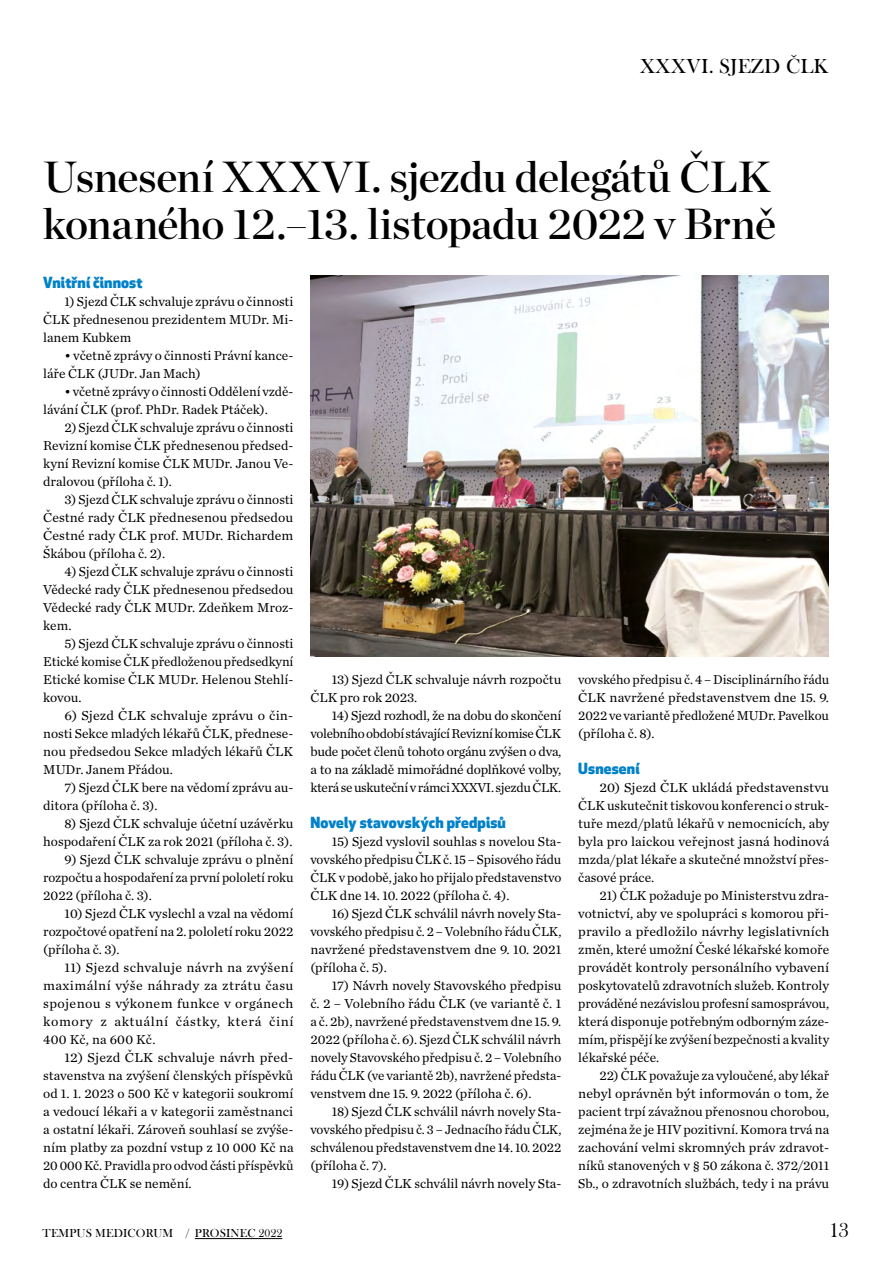
<style>
.page{position:relative;width:893px;height:1263px;background:#fff}
.page>*{position:absolute;margin:0;border:0;box-sizing:border-box;transform-origin:0 0}
.t1{font:43.5px/46.5px "Chronicle Display Semi";letter-spacing:-.01em;color:#000}
.t2{font:21px "Baskerville Old Face DOT";letter-spacing:.015em;color:#000}
.t3{font:800 15px "Apex New";letter-spacing:.01em;color:#0081c9}
.t4{font:13.5px/18px "Chronicle Text G1";color:#000;text-align:justify}
.t5{font:12px "Baskerville Old Face DOT";letter-spacing:.015em;color:#000}
</style>
<div class="page">
<hr style="left:195px;top:1238px;width:87px;height:1px;background:#000">
<img style="left:310px;top:276px;width:518px;height:380px">
<h2 class="t2" style="left:640px;top:54px;width:190px">XXXVI. SJEZD ČLK</h2>
<h1 class="t1" style="left:43px;top:151px;width:734px">Usnesení XXXVI. sjezdu delegátů ČLK konaného 12.–13. listopadu 2022 v Brně</h1>
<p class="t3" style="left:43px;top:272px;width:101px">Vnitřní činnost</p>
<p class="t4" style="left:43px;top:292px;width:252px;text-indent:21px">1) Sjezd ČLK schvaluje zprávu o činnosti ČLK přednesenou prezidentem MUDr. Mi&shy;lanem Kubkem</p>
<p class="t4" style="left:43px;top:346px;width:252px;text-indent:21px">• včetně zprávy o činnosti Právní kance&shy;láře ČLK (JUDr. Jan Mach)</p>
<p class="t4" style="left:43px;top:382px;width:252px;text-indent:21px">• včetně zprávy o činnosti Oddělení vzdě&shy;lávání ČLK (prof. PhDr. Radek Ptáček).</p>
<p class="t4" style="left:43px;top:418px;width:252px;text-indent:21px">2) Sjezd ČLK schvaluje zprávu o činnosti Revizní komise ČLK přednesenou předsed&shy;kyní Revizní komise ČLK MUDr. Janou Ve&shy;dralovou (příloha č. 1).</p>
<p class="t4" style="left:43px;top:490px;width:252px;text-indent:21px">3) Sjezd ČLK schvaluje zprávu o činnosti Čestné rady ČLK přednesenou předsedou Čestné rady ČLK prof. MUDr. Richardem Škábou (příloha č. 2).</p>
<p class="t4" style="left:43px;top:562px;width:252px;text-indent:21px">4) Sjezd ČLK schvaluje zprávu o činnosti Vědecké rady ČLK přednesenou předsedou Vědecké rady ČLK MUDr. Zdeňkem Mroz&shy;kem.</p>
<p class="t4" style="left:43px;top:634px;width:252px;text-indent:21px">5) Sjezd ČLK schvaluje zprávu o činnosti Etické komise ČLK předloženou předsedkyní Etické komise ČLK MUDr. Helenou Stehlí&shy;kovou.</p>
<p class="t4" style="left:43px;top:706px;width:252px;text-indent:21px">6) Sjezd ČLK schvaluje zprávu o čin&shy;nosti Sekce mladých lékařů ČLK, přednese&shy;nou předsedou Sekce mladých lékařů ČLK MUDr. Janem Přádou.</p>
<p class="t4" style="left:43px;top:778px;width:252px;text-indent:21px">7) Sjezd ČLK bere na vědomí zprávu au&shy;ditora (příloha č. 3).</p>
<p class="t4" style="left:43px;top:814px;width:252px;text-align:right">8) Sjezd ČLK schvaluje účetní uzávěrku hospodaření ČLK za rok 2021 (příloha č. 3).</p>
<p class="t4" style="left:43px;top:850px;width:252px;text-indent:21px">9) Sjezd ČLK schvaluje zprávu o plnění rozpočtu a hospodaření za první pololetí roku 2022 (příloha č. 3).</p>
<p class="t4" style="left:43px;top:904px;width:252px;text-indent:21px">10) Sjezd ČLK vyslechl a vzal na vědomí rozpočtové opatření na 2. pololetí roku 2022 (příloha č. 3).</p>
<p class="t4" style="left:43px;top:958px;width:252px;text-indent:21px">11) Sjezd schvaluje návrh na zvýšení maximální výše náhrady za ztrátu času spojenou s výkonem funkce v orgánech komory z aktuální částky, která činí 400 Kč, na 600 Kč.</p>
<p class="t4" style="left:43px;top:1048px;width:252px;text-indent:21px">12) Sjezd ČLK schvaluje návrh před&shy;stavenstva na zvýšení členských příspěvků od 1. 1. 2023 o 500 Kč v kategorii soukromí a vedoucí lékaři a v kategorii zaměstnanci a ostatní lékaři. Zároveň souhlasí se zvýše&shy;ním platby za pozdní vstup z 10 000 Kč na 20 000 Kč. Pravidla pro odvod části příspěvků do centra ČLK se nemění.</p>
<p class="t4" style="left:310px;top:670px;width:252px;text-indent:21px">13) Sjezd ČLK schvaluje návrh rozpočtu<br>ČLK pro rok 2023.</p>
<p class="t4" style="left:310px;top:706px;width:252px;text-indent:21px">14) Sjezd rozhodl, že na dobu do skončení volebního období stávající Revizní komise ČLK bude počet členů tohoto orgánu zvýšen o dva, a to na základě mimořádné doplňkové volby, která se uskuteční v rámci XXXVI. sjezdu ČLK.</p>
<p class="t3" style="left:310px;top:812px;width:197px">Novely stavovských předpisů</p>
<p class="t4" style="left:310px;top:832px;width:252px;text-indent:21px">15) Sjezd vyslovil souhlas s novelou Sta&shy;vovského předpisu ČLK č. 15 – Spisového řádu ČLK v podobě, jako ho přijalo představenstvo ČLK dne 14. 10. 2022 (příloha č. 4).</p>
<p class="t4" style="left:310px;top:904px;width:252px;text-indent:21px">16) Sjezd ČLK schválil návrh novely Sta&shy;vovského předpisu č. 2 – Volebního řádu ČLK, navržené představenstvem dne 9. 10. 2021 (příloha č. 5).</p>
<p class="t4" style="left:310px;top:976px;width:252px;text-indent:21px">17) Návrh novely Stavovského předpisu č. 2 – Volebního řádu ČLK (ve variantě č. 1 a č. 2b), navržené představenstvem dne 15. 9.<br>2022 (příloha č. 6). Sjezd ČLK schválil návrh novely Stavovského předpisu č. 2 – Volebního řádu ČLK (ve variantě 2b), navržené předsta&shy;venstvem dne 15. 9. 2022 (příloha č. 6).</p>
<p class="t4" style="left:310px;top:1102px;width:253px;text-indent:21px">18) Sjezd ČLK schválil návrh novely Sta&shy;vovského předpisu č. 3 – Jednacího řádu ČLK, schválenou představenstvem dne 14. 10. 2022 (příloha č. 7).</p>
<p class="t4" style="left:332px;top:1174px;width:231px">19) Sjezd ČLK schválil návrh novely Sta-</p>
<p class="t4" style="left:578px;top:670px;width:252px">vovského předpisu č. 4 – Disciplinárního řádu ČLK navržené představenstvem dne 15. 9.<br>2022 ve variantě předložené MUDr. Pavelkou (příloha č. 8).</p>
<p class="t3" style="left:578px;top:758px;width:63px">Usnesení</p>
<p class="t4" style="left:578px;top:778px;width:253px;text-indent:21px">20) Sjezd ČLK ukládá představenstvu ČLK uskutečnit tiskovou konferenci o struk&shy;tuře mezd/platů lékařů v nemocnicích, aby byla pro laickou veřejnost jasná hodinová mzda/plat lékaře a skutečné množství přes&shy;časové práce.</p>
<p class="t4" style="left:578px;top:886px;width:253px;text-indent:21px">21) ČLK požaduje po Ministerstvu zdra&shy;votnictví, aby ve spolupráci s komorou při&shy;pravilo a předložilo návrhy legislativních změn, které umožní České lékařské komoře provádět kontroly personálního vybavení poskytovatelů zdravotních služeb. Kontroly prováděné nezávislou profesní samosprávou, která disponuje potřebným odborným záze&shy;mím, přispějí ke zvýšení bezpečnosti a kvality lékařské péče.</p>
<p class="t4" style="left:578px;top:1066px;width:253px;text-indent:21px">22) ČLK považuje za vyloučené, aby lékař nebyl oprávněn být informován o tom, že pacient trpí závažnou přenosnou chorobou, zejména že je HIV pozitivní. Komora trvá na zachování velmi skromných práv zdravot&shy;níků stanovených v § 50 zákona č. 372/2011<br>Sb., o zdravotních službách, tedy i na právu</p>
<p class="t5" style="left:43px;top:1227px;width:241px">TEMPUS MEDICORUM / PROSINEC 2022</p>
<h2 class="t2" style="left:829px;top:1219px;width:21px">13</h2>
</div>
